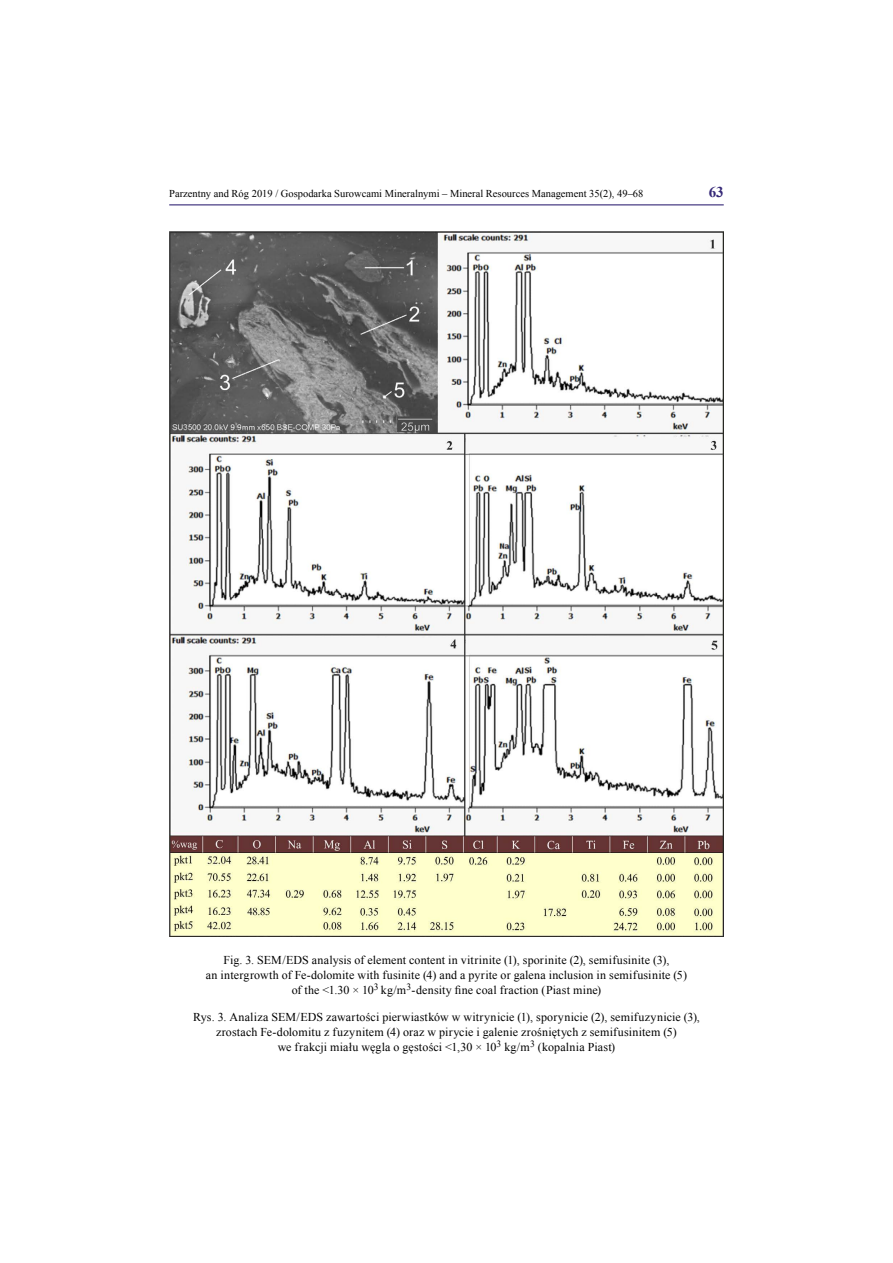
<style>
.page{position:relative;width:893px;height:1263px;background:#fff}
.page>*{position:absolute;margin:0;border:0;box-sizing:border-box;transform-origin:0 0}
.t1{font:700 15px "Times New Roman";color:#362978}
.t2{font:12px/15px "Times New Roman";letter-spacing:.015em;color:#000;text-align:center}
.t3{font:10.5px "Times New Roman";color:#000}
</style>
<div class="page">
<hr style="left:169px;top:204px;width:555px;height:1px;background:#362978">
<img style="left:169px;top:232px;width:555px;height:704px">
<p class="t3" style="left:169px;top:186px;width:476px">Parzentny and Róg 2019 / Gospodarka Surowcami Mineralnymi – Mineral Resources Management 35(2), 49–68</p>
<p class="t1" style="left:709px;top:182px;width:16px">63</p>
<p class="t2" style="left:206px;top:952px;width:483px">Fig. 3. SEM/EDS analysis of element content in vitrinite (1), sporinite (2), semifusinite (3),<br>an intergrowth of Fe-dolomite with fusinite (4) and a pyrite or galena inclusion in semifusinite (5) of the &lt;1.30 × 10<sup>3</sup> kg/m<sup>3</sup>-density fine coal fraction (Piast mine)</p>
<p class="t2" style="left:193px;top:1010px;width:508px">Rys. 3. Analiza SEM/EDS zawartości pierwiastków w witrynicie (1), sporynicie (2), semifuzynicie (3), zrostach Fe-dolomitu z fuzynitem (4) oraz w pirycie i galenie zrośniętych z semifusinitem (5)<br>we frakcji miału węgla o gęstości &lt;1,30 × 10<sup>3</sup> kg/m<sup>3</sup> (kopalnia Piast)</p>
</div>
